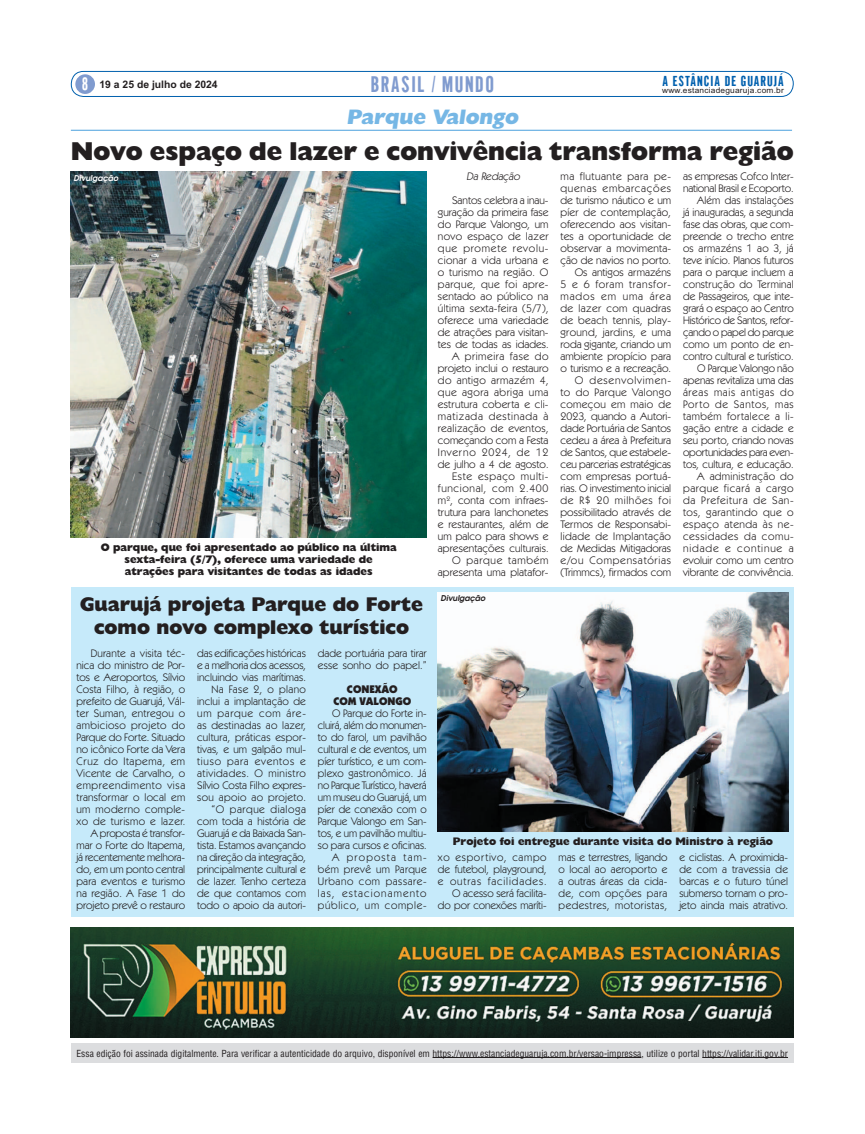
<style>
.page{position:relative;width:865px;height:1134px;background:#fff}
.page>*{position:absolute;margin:0;border:0;box-sizing:border-box;transform-origin:0 0}
.t1{font:800 26px "Humanist 521 BT";color:#231f20}
.t2{font:21.9px "Gothic CG No 1";letter-spacing:.075em;color:#809bcf}
.t3{font:800 21.1px "Humanist 521 BT";color:#76b7e5}
.t4{font:800 20px/23px "Humanist 521 BT";color:#231f20;text-align:center}
.t5{font:17.3px "Gothic CG No 1";color:#fff}
.t6{font:14px "Gothic CG No 1";letter-spacing:.075em;color:#0160ae}
.t7{font:11px/12px "Kabel IT Cby BT";letter-spacing:.005em;color:#231f20;text-align:right}
.t8{font:800 11px/12px "Humanist 521 BT";color:#231f20;text-align:center}
.t9{font:900 11px/12px "Kabel IT Cby BT";color:#231f20;text-align:center}
.t10{font:italic 11px "Kabel IT Cby BT";color:#231f20}
.t11{font:700 10.4px "Arial";color:#231f20}
.t12{font:9.5px "Switzerland Condensed";color:#231f20}
.t13{font:italic 700 8px "Avalon";color:#231f20}
.t14{font:italic 700 8px "Avalon";color:#fff}
.t15{font:7.9px "Arial";letter-spacing:.025em;color:#231f20;scale:1.06 1}
</style>
<div class="page">
<div style="left:71px;top:71px;width:723px;height:26px;border:1px solid #0160ae;border-radius:12px"></div>
<div style="left:75px;top:74px;width:20px;height:20px;background:#809bcf;border-radius:50%"></div>
<div style="left:71px;top:1043px;width:723px;height:20px;background:#dcdddf"></div>
<hr style="left:433px;top:1057px;width:208px;height:1px;background:#231f20">
<hr style="left:702px;top:1057px;width:86px;height:1px;background:#231f20">
<img style="left:71px;top:928px;width:723px;height:110px">
<div style="left:71px;top:587px;width:723px;height:329px;background:#c6eafa"></div>
<hr style="left:71px;top:130px;width:721px;height:1px;background:#76b7e5">
<img style="left:438px;top:592px;width:350px;height:240px">
<img style="left:71px;top:171px;width:356px;height:367px">
<h3 class="t5" style="left:82px;top:78px;width:7px">8</h3>
<p class="t11" style="left:100px;top:80px;width:120px">19 a 25 de julho de 2024</p>
<h2 class="t2" style="left:371px;top:76px;width:125px">BRASIL / MUNDO</h2>
<p class="t6" style="left:663px;top:76px;width:123px">A ESTÂNCIA DE GUARUJÁ</p>
<p class="t15" style="left:662px;top:87px;width:116px">www.estanciadeguaruja.com.br</p>
<h3 class="t3" style="left:346px;top:109px;width:176px">Parque Valongo</h3>
<h1 class="t1" style="left:71px;top:143px;width:724px">Novo espaço de lazer e convivência transforma região</h1>
<p class="t14" style="left:73px;top:175px;width:46px">Divulgação</p>
<p class="t8" style="left:101px;top:542px;width:298px">O parque, que foi apresentado ao público na última sexta-feira (5/7), oferece uma variedade de atrações para visitantes de todas as idades</p>
<h3 class="t4" style="left:80px;top:595px;width:344px">Guarujá projeta Parque do Forte como novo complexo turístico</h3>
<p class="t7" style="left:77px;top:648px;width:110px">Durante a visita téc&shy;nica do ministro de Por&shy;tos e Aeroportos, Sílvio<br>Costa Filho, à região, o prefeito de Guarujá, Vál&shy;ter Suman, entregou o ambicioso projeto do<br>Parque do Forte. Situado no icônico Forte da Vera<br>Cruz do Itapema, em<br>Vicente de Carvalho, o empreendimento visa transformar o local em um moderno comple&shy;xo de turismo e lazer.<br>A proposta é transfor&shy;mar o Forte do Itapema, já recentemente melhora&shy;do, em um ponto central para eventos e turismo na região. A Fase 1 do projeto prevê o restauro</p>
<p class="t7" style="left:197px;top:648px;width:110px">das edificações históricas e a melhoria dos acessos, incluindo vias marítimas.<br>Na Fase 2, o plano inclui a implantação de um parque com áre&shy;as destinadas ao lazer, cultura, práticas espor&shy;tivas, e um galpão mul&shy;tiuso para eventos e atividades. O ministro<br>Sílvio Costa Filho expres&shy;sou apoio ao projeto. “O parque dialoga com toda a história de<br>Guarujá e da Baixada San&shy;tista. Estamos avançando na direção da integração, principalmente cultural e de lazer. Tenho certeza de que contamos com todo o apoio da autori-</p>
<p class="t7" style="left:318px;top:648px;width:110px;text-align:left">dade portuária para tirar esse sonho do papel.”</p>
<p class="t9" style="left:333px;top:684px;width:79px">CONEXÃO<br>COM VALONGO</p>
<p class="t7" style="left:318px;top:708px;width:110px">O Parque do Forte in&shy;cluirá, além do monumen&shy;to do farol, um pavilhão cultural e de eventos, um píer turístico, e um com&shy;plexo gastronômico. Já no Parque Turístico, haverá um museu do Guarujá, um píer de conexão com o<br>Parque Valongo em San&shy;tos, e um pavilhão multiu&shy;so para cursos e oficinas.<br>A proposta tam&shy;bém prevê um Parque<br>Urbano com passare&shy;las, estacionamento público, um comple-</p>
<p class="t10" style="left:467px;top:172px;width:56px">Da Redação</p>
<p class="t7" style="left:438px;top:195px;width:112px">Santos celebra a inau&shy;guração da primeira fase do Parque Valongo, um novo espaço de lazer que promete revolu&shy;cionar a vida urbana e o turismo na região. O parque, que foi apre&shy;sentado ao público na última sexta-feira (5/7), oferece uma variedade de atrações para visitan&shy;tes de todas as idades.<br>A primeira fase do projeto inclui o restauro do antigo armazém 4, que agora abriga uma estrutura coberta e cli&shy;matizada destinada à realização de eventos, começando com a Festa<br>Inverno 2024, de 12 de julho a 4 de agosto.<br>Este espaço multi&shy;funcional, com 2.400 m², conta com infraes&shy;trutura para lanchonetes e restaurantes, além de um palco para shows e apresentações culturais.<br>O parque também apresenta uma platafor-</p>
<p class="t13" style="left:441px;top:595px;width:46px">Divulgação</p>
<p class="t7" style="left:561px;top:171px;width:112px">ma flutuante para pe&shy;quenas embarcações de turismo náutico e um píer de contemplação, oferecendo aos visitan&shy;tes a oportunidade de observar a movimenta&shy;ção de navios no porto.<br>Os antigos armazéns<br>5 e 6 foram transfor&shy;mados em uma área de lazer com quadras de beach tennis, play&shy;ground, jardins, e uma roda gigante, criando um ambiente propício para o turismo e a recreação.<br>O desenvolvimen-<br>to do Parque Valongo começou em maio de<br>2023, quando a Autori&shy;dade Portuária de Santos cedeu a área à Prefeitura de Santos, que estabele&shy;ceu parcerias estratégicas com empresas portuá&shy;rias. O investimento inicial de R$ 20 milhões foi possibilitado através de<br>Termos de Responsabi&shy;lidade de Implantação de Medidas Mitigadoras e/ou Compensatórias (Trimmcs), firmados com</p>
<p class="t7" style="left:683px;top:171px;width:112px">as empresas Cofco Inter&shy;national Brasil e Ecoporto.<br>Além das instalações<br>já inauguradas, a segunda fase das obras, que com&shy;preende o trecho entre os armazéns 1 ao 3, já teve início. Planos futuros para o parque incluem a construção do Terminal de Passageiros, que inte&shy;grará o espaço ao Centro<br>Histórico de Santos, refor&shy;çando o papel do parque como um ponto de en&shy;contro cultural e turístico.<br>O Parque Valongo não apenas revitaliza uma das áreas mais antigas do<br>Porto de Santos, mas também fortalece a li&shy;gação entre a cidade e seu porto, criando novas oportunidades para even&shy;tos, cultura, e educação.<br>A administração do parque ficará a cargo da Prefeitura de San&shy;tos, garantindo que o espaço atenda às ne&shy;cessidades da comu&shy;nidade e continue a evoluir como um centro vibrante de convivência.</p>
<p class="t8" style="left:453px;top:837px;width:322px">Projeto foi entregue durante visita do Ministro à região</p>
<p class="t7" style="left:438px;top:853px;width:110px">xo esportivo, campo de futebol, playground, e outras facilidades.<br>O acesso será facilita&shy;do por conexões maríti-</p>
<p class="t7" style="left:559px;top:853px;width:110px;text-align:justify">mas e terrestres, ligando o local ao aeroporto e a outras áreas da cida&shy;de, com opções para pedestres, motoristas,</p>
<p class="t7" style="left:679px;top:853px;width:110px;text-align:justify">e ciclistas. A proximida&shy;de com a travessia de barcas e o futuro túnel submerso tornam o pro&shy;jeto ainda mais atrativo.</p>
<p class="t12" style="left:77px;top:1049px;width:713px">Essa edição foi assinada digitalmente. Para verificar a autenticidade do arquivo, disponível em https://www.estanciadeguaruja.com.br/versao-impressa, utilize o portal https://validar.iti.gov.br</p>
</div>
